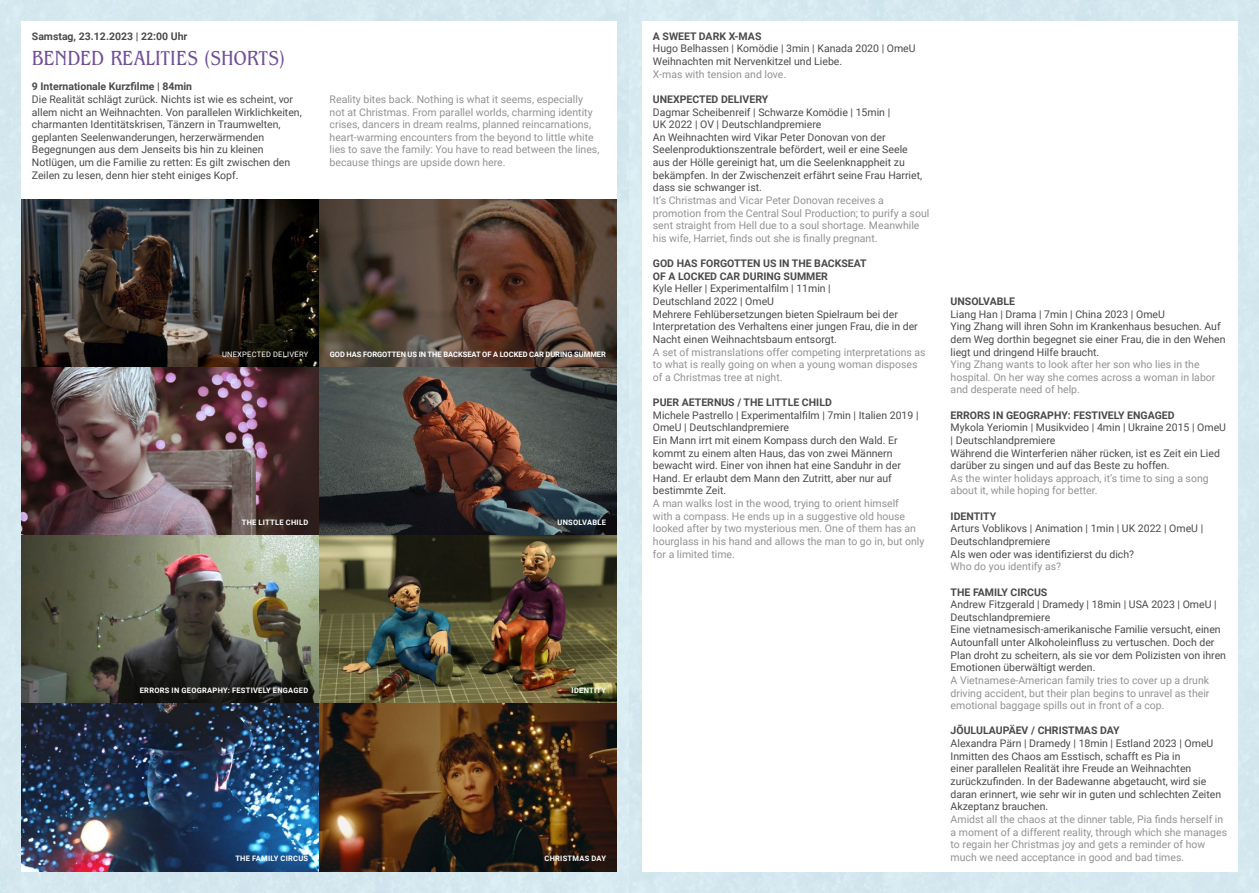
<style>
.page{position:relative;width:1259px;height:893px;background:#fff}
.page>*{position:absolute;margin:0;border:0;box-sizing:border-box;transform-origin:0 0}
.t1{font:21px "Benjamin Cd";color:#714f99}
.t2{font:10.5px/12.6px "Roboto";color:#4b4a4a}
.t3{font:10.5px/12.6px "Roboto";color:#929292}
.t4{font:700 10.5px "Roboto";color:#4b4a4a}
.t5{font:700 7.5px "Roboto";letter-spacing:.035em;color:#fff}
.t6{font:700 7.5px "Roboto";color:#fff}
.t7{font:7.5px "Roboto";letter-spacing:.035em;color:#fff}
</style>
<div class="page">
<img style="left:21px;top:200px;width:596px;height:672px">
<p class="t4" style="left:32px;top:29px;width:157px">Samstag, 23.12.2023 | 22:00 Uhr</p>
<p class="t1" style="left:32px;top:47px;width:255px">BENDED REALITIES (SHORTS)</p>
<p class="t4" style="left:32px;top:79px;width:162px">9 Internationale Kurzfilme | 84min</p>
<p class="t2" style="left:32px;top:92px;width:271px">Die Realität schlägt zurück. Nichts ist wie es scheint, vor allem nicht an Weihnachten. Von parallelen Wirklichkeiten, charmanten Identitätskrisen, Tänzern in Traumwelten, geplanten Seelenwanderungen, herzerwärmenden Begegnungen aus dem Jenseits bis hin zu kleinen Notlügen, um die Familie zu retten: Es gilt zwischen den Zeilen zu lesen, denn hier steht einiges Kopf.</p>
<p class="t3" style="left:330px;top:92px;width:271px">Reality bites back. Nothing is what it seems, especially not at Christmas. From parallel worlds, charming identity crises, dancers in dream realms, planned reincarnations, heart-warming encounters from the beyond to little white lies to save the family: You have to read between the lines, because things are upside down here.</p>
<p class="t7" style="left:222px;top:349px;width:88px">UNEXPECTED DELIVERY</p>
<p class="t6" style="left:330px;top:349px;width:278px">GOD HAS FORGOTTEN US IN THE BACKSEAT OF A LOCKED CAR DURING SUMMER</p>
<p class="t5" style="left:242px;top:517px;width:68px">THE LITTLE CHILD</p>
<p class="t5" style="left:557px;top:517px;width:50px">UNSOLVABLE</p>
<p class="t5" style="left:140px;top:685px;width:170px">ERRORS IN GEOGRAPHY: FESTIVELY ENGAGED</p>
<p class="t5" style="left:571px;top:685px;width:36px">IDENTITY</p>
<p class="t5" style="left:235px;top:853px;width:74px">THE FAMILY CIRCUS</p>
<p class="t5" style="left:544px;top:853px;width:63px">CHRISTMAS DAY</p>
<p class="t4" style="left:653px;top:29px;width:110px">A SWEET DARK X-MAS</p>
<p class="t2" style="left:653px;top:42px;width:264px">Hugo Belhassen | Komödie | 3min | Kanada 2020 | OmeU</p>
<p class="t2" style="left:653px;top:55px;width:191px">Weihnachten mit Nervenkitzel und Liebe.</p>
<p class="t3" style="left:653px;top:67px;width:135px">X-mas with tension and love.</p>
<p class="t4" style="left:653px;top:92px;width:117px">UNEXPECTED DELIVERY</p>
<p class="t2" style="left:653px;top:105px;width:239px">Dagmar Scheibenreif | Schwarze Komödie | 15min |</p>
<p class="t2" style="left:653px;top:118px;width:170px">UK 2022 | OV | Deutschlandpremiere</p>
<p class="t2" style="left:653px;top:130px;width:271px">An Weihnachten wird Vikar Peter Donovan von der Seelenproduktionszentrale befördert, weil er eine Seele aus der Hölle gereinigt hat, um die Seelenknappheit zu bekämpfen. In der Zwischenzeit erfährt seine Frau Harriet, dass sie schwanger ist.</p>
<p class="t3" style="left:653px;top:194px;width:278px">It’s Christmas and Vicar Peter Donovan receives a promotion from the Central Soul Production; to purify a soul sent straight from Hell due to a soul shortage. Meanwhile his wife, Harriet, finds out she is finally pregnant.</p>
<p class="t4" style="left:653px;top:256px;width:215px">GOD HAS FORGOTTEN US IN THE BACKSEAT</p>
<p class="t4" style="left:653px;top:269px;width:177px">OF A LOCKED CAR DURING SUMMER</p>
<p class="t2" style="left:653px;top:282px;width:179px">Kyle Heller | Experimentalfilm | 11min |</p>
<p class="t2" style="left:653px;top:295px;width:123px">Deutschland 2022 | OmeU</p>
<p class="t2" style="left:653px;top:307px;width:266px">Mehrere Fehlübersetzungen bieten Spielraum bei der<br>Interpretation des Verhaltens einer jungen Frau, die in der<br>Nacht einen Weihnachtsbaum entsorgt.</p>
<p class="t3" style="left:653px;top:345px;width:274px">A set of mistranslations offer competing interpretations as to what is really going on when a young woman disposes of a Christmas tree at night.</p>
<p class="t4" style="left:653px;top:395px;width:180px">PUER AETERNUS / THE LITTLE CHILD</p>
<p class="t2" style="left:653px;top:408px;width:267px">Michele Pastrello | Experimentalfilm | 7min | Italien 2019 |<br>OmeU | Deutschlandpremiere</p>
<p class="t2" style="left:653px;top:434px;width:250px">Ein Mann irrt mit einem Kompass durch den Wald. Er kommt zu einem alten Haus, das von zwei Männern bewacht wird. Einer von ihnen hat eine Sanduhr in der Hand. Er erlaubt dem Mann den Zutritt, aber nur auf bestimmte Zeit.</p>
<p class="t3" style="left:653px;top:497px;width:273px">A man walks lost in the wood, trying to orient himself<br>with a compass. He ends up in a suggestive old house looked after by two mysterious men. One of them has an hourglass in his hand and allows the man to go in, but only for a limited time.</p>
<p class="t4" style="left:950px;top:294px;width:66px">UNSOLVABLE</p>
<p class="t2" style="left:950px;top:307px;width:216px">Liang Han | Drama | 7min | China 2023 | OmeU</p>
<p class="t2" style="left:950px;top:320px;width:276px">Ying Zhang will ihren Sohn im Krankenhaus besuchen. Auf dem Weg dorthin begegnet sie einer Frau, die in den Wehen liegt und dringend Hilfe braucht.</p>
<p class="t3" style="left:950px;top:358px;width:266px">Ying Zhang wants to look after her son who lies in the hospital. On her way she comes across a woman in labor and desperate need of help.</p>
<p class="t4" style="left:950px;top:408px;width:225px">ERRORS IN GEOGRAPHY: FESTIVELY ENGAGED</p>
<p class="t2" style="left:950px;top:421px;width:277px">Mykola Yeriomin | Musikvideo | 4min | Ukraine 2015 | OmeU | Deutschlandpremiere</p>
<p class="t2" style="left:950px;top:446px;width:271px">Während die Winterferien näher rücken, ist es Zeit ein Lied darüber zu singen und auf das Beste zu hoffen.</p>
<p class="t3" style="left:950px;top:471px;width:260px">As the winter holidays approach, it’s time to sing a song about it, while hoping for better.</p>
<p class="t4" style="left:950px;top:509px;width:47px">IDENTITY</p>
<p class="t2" style="left:950px;top:522px;width:254px">Arturs Voblikovs | Animation | 1min | UK 2022 | OmeU |<br>Deutschlandpremiere</p>
<p class="t2" style="left:950px;top:547px;width:185px">Als wen oder was identifizierst du dich?</p>
<p class="t3" style="left:950px;top:560px;width:112px">Who do you identify as?</p>
<p class="t4" style="left:950px;top:584px;width:98px">THE FAMILY CIRCUS</p>
<p class="t2" style="left:950px;top:598px;width:268px">Andrew Fitzgerald | Dramedy | 18min | USA 2023 | OmeU |<br>Deutschlandpremiere</p>
<p class="t2" style="left:950px;top:623px;width:277px">Eine vietnamesisch-amerikanische Familie versucht, einen Autounfall unter Alkoholeinfluss zu vertuschen. Doch der Plan droht zu scheitern, als sie vor dem Polizisten von ihren Emotionen überwältigt werden.</p>
<p class="t3" style="left:950px;top:673px;width:260px;text-align:justify">A Vietnamese-American family tries to cover up a drunk driving accident, but their plan begins to unravel as their emotional baggage spills out in front of a cop.</p>
<p class="t4" style="left:950px;top:723px;width:170px">JÕULULAUPÄEV / CHRISTMAS DAY</p>
<p class="t2" style="left:950px;top:737px;width:264px">Alexandra Pärn | Dramedy | 18min | Estland 2023 | OmeU</p>
<p class="t2" style="left:950px;top:749px;width:272px">Inmitten des Chaos am Esstisch, schafft es Pia in<br>einer parallelen Realität ihre Freude an Weihnachten zurückzufinden. In der Badewanne abgetaucht, wird sie daran erinnert, wie sehr wir in guten und schlechten Zeiten Akzeptanz brauchen.</p>
<p class="t3" style="left:950px;top:812px;width:278px">Amidst all the chaos at the dinner table, Pia finds herself in a moment of a different reality, through which she manages to regain her Christmas joy and gets a reminder of how much we need acceptance in good and bad times.</p>
</div>
